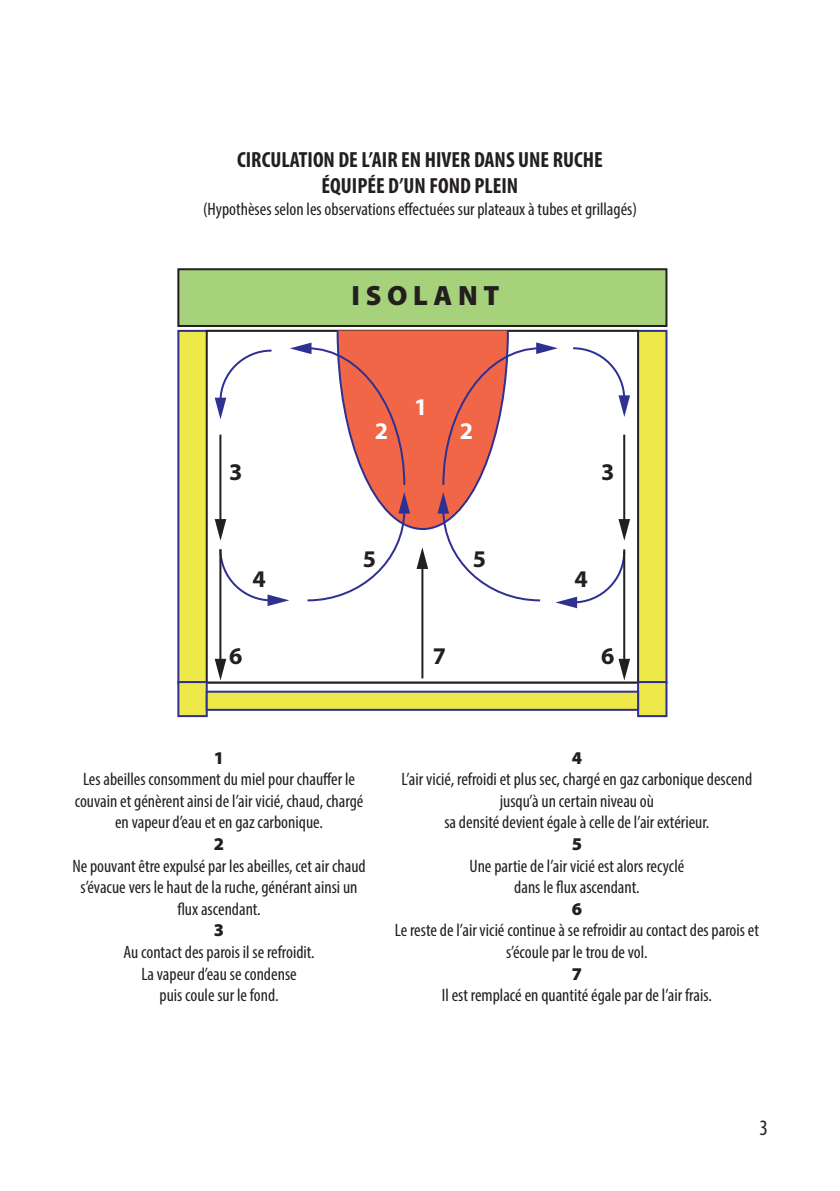
<style>
.page{position:relative;width:840px;height:1191px;background:#fff}
.page>*{position:absolute;margin:0;border:0;box-sizing:border-box;transform-origin:0 0}
.t1{font:900 28px "Myriad Pro";letter-spacing:.2em;color:#231f20}
.t2{font:700 24px "Myriad Pro";color:#231f20}
.t3{font:700 24px "Myriad Pro";color:#fff}
.t4{font:700 condensed 22px/26.4px "Myriad Pro";color:#231f20;text-align:center}
.t5{font:condensed 22px "Myriad Pro";color:#231f20}
.t6{font:condensed 18px/21.6px "Myriad Pro";color:#231f20;text-align:center}
.t7{font:900 18px "Myriad Pro";color:#231f20}
</style>
<div class="page">
<div style="left:178px;top:269px;width:488px;height:57px;background:#a6d27c"></div>
<div style="left:177px;top:268px;width:490px;height:59px;border:2px solid #231f20"></div>
<div style="left:177px;top:330px;width:490px;height:353px;background:#ede948;border:2px solid #2e3092"></div>
<div style="left:207px;top:331px;width:430px;height:351px;background:#fff"></div>
<div style="left:206px;top:330px;width:432px;height:353px;border:2px solid #231f20"></div>
<div style="left:177px;top:681px;width:31px;height:36px;background:#ede948;border:2px solid #2e3092"></div>
<div style="left:636px;top:681px;width:31px;height:36px;background:#ede948;border:2px solid #2e3092"></div>
<div style="left:206px;top:690px;width:432px;height:21px;background:#ede948;border:2px solid #2e3092"></div>
<hr style="left:219px;top:549px;width:2px;height:114px;background:#231f20">
<svg style="left:214px;top:659px;width:12px;height:21px"></svg>
<hr style="left:623px;top:549px;width:2px;height:114px;background:#231f20">
<svg style="left:618px;top:659px;width:11px;height:21px"></svg>
<hr style="left:421px;top:565px;width:2px;height:113px;background:#231f20">
<svg style="left:214px;top:329px;width:415px;height:279px"></svg>
<p class="t4" style="left:237px;top:146px;width:367px">CIRCULATION DE L’AIR EN HIVER DANS UNE RUCHE<br>ÉQUIPÉE D’UN FOND PLEIN</p>
<p class="t6" style="left:203px;top:198px;width:435px">(Hypothèses selon les observations effectuées sur plateaux à tubes et grillagés)</p>
<h1 class="t1" style="left:351px;top:276px;width:149px">ISOLANT</h1>
<h2 class="t3" style="left:414px;top:391px;width:15px">1</h2>
<h2 class="t3" style="left:375px;top:415px;width:15px">2</h2>
<h2 class="t3" style="left:459px;top:415px;width:15px">2</h2>
<h2 class="t2" style="left:229px;top:456px;width:15px">3</h2>
<h2 class="t2" style="left:601px;top:456px;width:15px">3</h2>
<h2 class="t2" style="left:363px;top:543px;width:15px">5</h2>
<h2 class="t2" style="left:472px;top:543px;width:15px">5</h2>
<h2 class="t2" style="left:252px;top:563px;width:15px">4</h2>
<h2 class="t2" style="left:574px;top:563px;width:15px">4</h2>
<h2 class="t2" style="left:229px;top:640px;width:15px">6</h2>
<h2 class="t2" style="left:432px;top:640px;width:15px">7</h2>
<h2 class="t2" style="left:601px;top:640px;width:15px">6</h2>
<p class="t7" style="left:214px;top:745px;width:12px">1</p>
<p class="t6" style="left:75px;top:768px;width:290px">Les abeilles consomment du miel pour chauffer le couvain et génèrent ainsi de l’air vicié, chaud, chargé en vapeur d’eau et en gaz carbonique.</p>
<p class="t7" style="left:214px;top:832px;width:12px">2</p>
<p class="t6" style="left:72px;top:854px;width:295px">Ne pouvant être expulsé par les abeilles, cet air chaud s’évacue vers le haut de la ruche, générant ainsi un flux ascendant.</p>
<p class="t7" style="left:214px;top:918px;width:12px">3</p>
<p class="t6" style="left:123px;top:941px;width:193px">Au contact des parois il se refroidit.<br>La vapeur d’eau se condense<br>puis coule sur le fond.</p>
<p class="t7" style="left:571px;top:745px;width:12px">4</p>
<p class="t6" style="left:401px;top:768px;width:352px">L’air vicié, refroidi et plus sec, chargé en gaz carbonique descend jusqu’à un certain niveau où<br>sa densité devient égale à celle de l’air extérieur.</p>
<p class="t7" style="left:571px;top:832px;width:12px">5</p>
<p class="t6" style="left:469px;top:854px;width:216px">Une partie de l’air vicié est alors recyclé dans le flux ascendant.</p>
<p class="t7" style="left:571px;top:896px;width:12px">6</p>
<p class="t6" style="left:394px;top:919px;width:365px">Le reste de l’air vicié continue à se refroidir au contact des parois et s’écoule par le trou de vol.</p>
<p class="t7" style="left:571px;top:961px;width:12px">7</p>
<p class="t6" style="left:441px;top:984px;width:271px">Il est remplacé en quantité égale par de l’air frais.</p>
<p class="t5" style="left:759px;top:1114px;width:10px">3</p>
</div>
